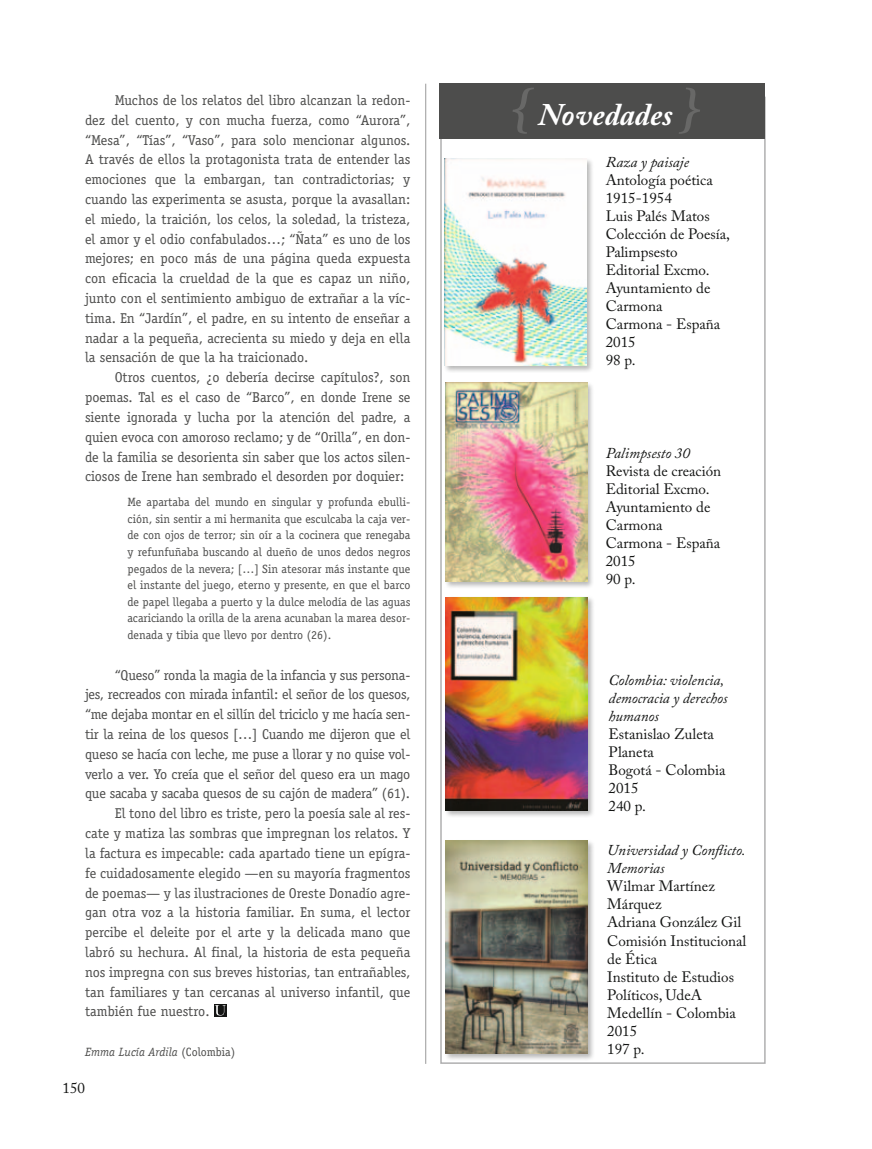
<style>
.page{position:relative;width:872px;height:1149px;background:#fff}
.page>*{position:absolute;margin:0;border:0;box-sizing:border-box;transform-origin:0 0}
.t1{font:italic 700 31.35px "Adobe Caslon Pro";color:#fff}
.t2{font:15px/18px "Adobe Caslon Pro";color:#131413}
.t3{font:italic 15px/18px "Adobe Caslon Pro";color:#131413}
.t4{font:14.25px/19.8px "Officina Serif";letter-spacing:-.005em;color:#4d4d4c;text-align:justify}
.t5{font:12px/16.5px "Officina Serif";color:#4d4d4c;text-align:justify}
.t6{font:italic 12px "Officina Serif";color:#4d4d4c}
.s1{font-style:normal}
</style>
<div class="page">
<hr style="left:425px;top:84px;width:1px;height:979px;background:#999">
<svg style="left:214px;top:1004px;width:13px;height:12px"></svg>
<svg style="left:215px;top:1004px;width:11px;height:11px"></svg>
<div style="left:440px;top:97px;width:325px;height:966px;border:2px solid #afafb0"></div>
<div style="left:439px;top:84px;width:326px;height:55px;background:#4d4d4c"></div>
<svg style="left:513px;top:88px;width:21px;height:46px"></svg>
<svg style="left:679px;top:88px;width:21px;height:46px"></svg>
<div style="left:443px;top:157px;width:151px;height:216px;background:#131413;opacity:.3"></div>
<img style="left:445px;top:158px;width:142px;height:207px">
<div style="left:444px;top:381px;width:151px;height:208px;background:#131413;opacity:.3"></div>
<img style="left:446px;top:382px;width:141px;height:199px">
<div style="left:444px;top:595px;width:151px;height:223px;background:#131413;opacity:.3"></div>
<img style="left:446px;top:597px;width:141px;height:213px">
<div style="left:444px;top:838px;width:151px;height:223px;background:#131413;opacity:.3"></div>
<img style="left:446px;top:840px;width:141px;height:213px">
<p class="t4" style="left:85px;top:90px;width:327px;text-indent:30px">Muchos de los relatos del libro alcanzan la redon&shy;dez del cuento, y con mucha fuerza, como “Aurora”, “Mesa”, “Tías”, “Vaso”, para solo mencionar algunos.<br>A través de ellos la protagonista trata de entender las emociones que la embargan, tan contradictorias; y cuando las experimenta se asusta, porque la avasallan: el miedo, la traición, los celos, la soledad, la tristeza, el amor y el odio confabulados…; “Ñata” es uno de los mejores; en poco más de una página queda expuesta con eficacia la crueldad de la que es capaz un niño, junto con el sentimiento ambiguo de extrañar a la víc&shy;tima. En “Jardín”, el padre, en su intento de enseñar a nadar a la pequeña, acrecienta su miedo y deja en ella la sensación de que la ha traicionado.</p>
<p class="t4" style="left:85px;top:367px;width:327px;text-indent:30px">Otros cuentos, ¿o debería decirse capítulos?, son poemas. Tal es el caso de “Barco”, en donde Irene se siente ignorada y lucha por la atención del padre, a quien evoca con amoroso reclamo; y de “Orilla”, en don&shy;de la familia se desorienta sin saber que los actos silen&shy;ciosos de Irene han sembrado el desorden por doquier:</p>
<p class="t5" style="left:128px;top:494px;width:284px">Me apartaba del mundo en singular y profunda ebulli&shy;ción, sin sentir a mi hermanita que esculcaba la caja ver&shy;de con ojos de terror; sin oír a la cocinera que renegaba y refunfuñaba buscando al dueño de unos dedos negros pegados de la nevera; […] Sin atesorar más instante que el instante del juego, eterno y presente, en que el barco de papel llegaba a puerto y la dulce melodía de las aguas acariciando la orilla de la arena acunaban la marea desor&shy;denada y tibia que llevo por dentro (26).</p>
<p class="t4" style="left:115px;top:664px;width:297px">“Queso” ronda la magia de la infancia y sus persona-</p>
<p class="t4" style="left:85px;top:684px;width:327px">jes, recreados con mirada infantil: el señor de los quesos,</p>
<p class="t4" style="left:85px;top:704px;width:327px">“me dejaba montar en el sillín del triciclo y me hacía sen-</p>
<p class="t4" style="left:85px;top:724px;width:327px">tir la reina de los quesos […] Cuando me dijeron que el</p>
<p class="t4" style="left:85px;top:744px;width:327px">queso se hacía con leche, me puse a llorar y no quise vol-</p>
<p class="t4" style="left:85px;top:763px;width:327px">verlo a ver. Yo creía que el señor del queso era un mago</p>
<p class="t4" style="left:85px;top:783px;width:326px">que sacaba y sacaba quesos de su cajón de madera” (61).</p>
<p class="t4" style="left:115px;top:803px;width:297px">El tono del libro es triste, pero la poesía sale al res-</p>
<p class="t4" style="left:85px;top:823px;width:327px">cate y matiza las sombras que impregnan los relatos. Y</p>
<p class="t4" style="left:85px;top:842px;width:327px">la factura es impecable: cada apartado tiene un epígra-</p>
<p class="t4" style="left:85px;top:862px;width:327px">fe cuidadosamente elegido —en su mayoría fragmentos</p>
<p class="t4" style="left:85px;top:882px;width:327px">de poemas— y las ilustraciones de Oreste Donadío agre-</p>
<p class="t4" style="left:85px;top:902px;width:327px">gan otra voz a la historia familiar. En suma, el lector</p>
<p class="t4" style="left:85px;top:922px;width:327px">percibe el deleite por el arte y la delicada mano que</p>
<p class="t4" style="left:85px;top:941px;width:327px">labró su hechura. Al final, la historia de esta pequeña</p>
<p class="t4" style="left:85px;top:961px;width:327px">nos impregna con sus breves historias, tan entrañables,</p>
<p class="t4" style="left:85px;top:981px;width:327px">tan familiares y tan cercanas al universo infantil, que</p>
<p class="t4" style="left:85px;top:1001px;width:126px">también fue nuestro.</p>
<p class="t6" style="left:85px;top:1044px;width:152px">Emma Lucía Ardila <span class="s1">(Colombia)</span></p>
<p class="t2" style="left:63px;top:1078px;width:24px">150</p>
<h1 class="t1" style="left:539px;top:96px;width:135px">Novedades</h1>
<p class="t3" style="left:606px;top:153px;width:85px">Raza y paisaje</p>
<p class="t2" style="left:606px;top:171px;width:126px">Antología poética<br>1915-1954<br>Luis Palés Matos<br>Colección de Poesía,<br>Palimpsesto<br>Editorial Excmo.<br>Ayuntamiento de<br>Carmona<br>Carmona - España<br>2015<br>98 p.</p>
<p class="t3" style="left:606px;top:444px;width:86px">Palimpsesto 30</p>
<p class="t2" style="left:606px;top:462px;width:117px">Revista de creación<br>Editorial Excmo.<br>Ayuntamiento de<br>Carmona<br>Carmona - España<br>2015<br>90 p.</p>
<p class="t3" style="left:608px;top:670px;width:121px">Colombia: violencia, democracia y derechos humanos</p>
<p class="t2" style="left:608px;top:724px;width:118px">Estanislao Zuleta<br>Planeta<br>Bogotá - Colombia<br>2015<br>240 p.</p>
<p class="t3" style="left:607px;top:841px;width:140px">Universidad y Conflicto.<br>Memorias</p>
<p class="t2" style="left:607px;top:877px;width:141px">Wilmar Martínez<br>Márquez<br>Adriana González Gil<br>Comisión Institucional de Ética<br>Instituto de Estudios<br>Políticos, UdeA<br>Medellín - Colombia<br>2015<br>197 p.</p>
</div>
